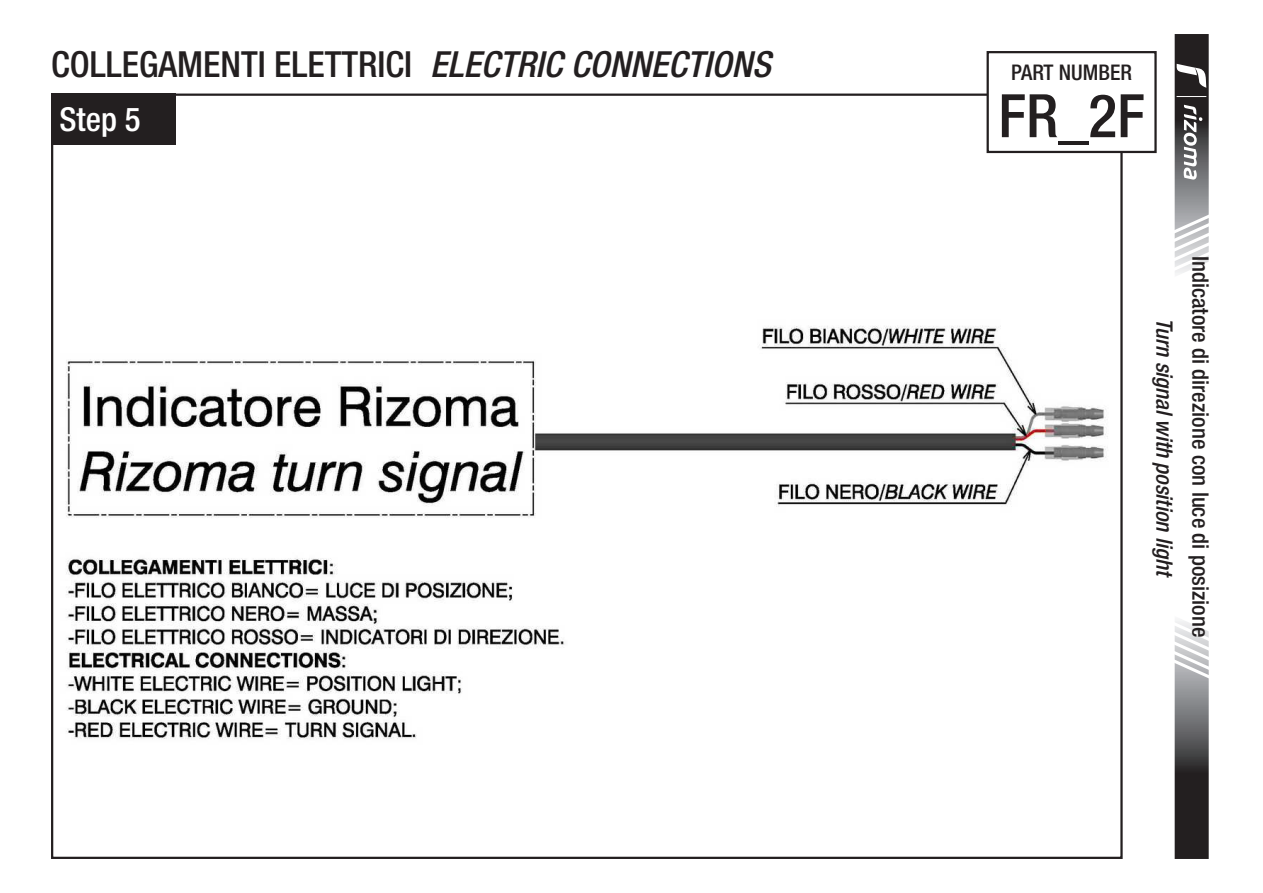
<style>
.page{position:relative;width:1263px;height:893px;background:#fff}
.page>*{position:absolute;margin:0;border:0;box-sizing:border-box;transform-origin:0 0}
.t1{font:500 condensed 60px "Helvetica Neue LT Std";color:#231f20}
.t2{font:500 condensed 36px "Helvetica Neue LT Std";color:#231f20}
.t3{font:500 condensed 33px "Helvetica Neue LT Std";color:#fff}
.t4{font:500 condensed 22.8px "Helvetica Neue LT Std";color:#231f20}
.t5{font:italic 500 condensed 22.8px "Helvetica Neue LT Std";color:#231f20}
.t6{font:500 condensed 21.6px "Helvetica Neue LT Std";color:#231f20}
.s1{font-style:italic}
</style>
<div class="page">
<img style="left:66px;top:326px;width:1042px;height:413px">
<div style="left:51px;top:94px;width:124px;height:51px;background:#231f20"></div>
<svg style="left:1174px;top:620px;width:35px;height:239px"></svg>
<svg style="left:1174px;top:34px;width:35px;height:240px"></svg>
<div style="left:986px;top:51px;width:171px;height:102px;border:2px solid #231f20"></div>
<p class="t2" style="left:51px;top:42px;width:721px">COLLEGAMENTI ELETTRICI <span class="s1">ELECTRIC CONNECTIONS</span></p>
<p class="t3" style="left:60px;top:99px;width:83px">Step 5</p>
<p class="t6" style="left:1011px;top:59px;width:122px">PART NUMBER</p>
<h1 class="t1" style="left:998px;top:80px;width:148px">FR_2F</h1>
<p class="t5" style="left:1178px;top:318px;width:261px;rotate:90deg">Turn signal with position light</p>
<p class="t4" style="left:1214px;top:256px;width:383px;rotate:90deg">Indicatore di direzione con luce di posizione</p>
</div>
